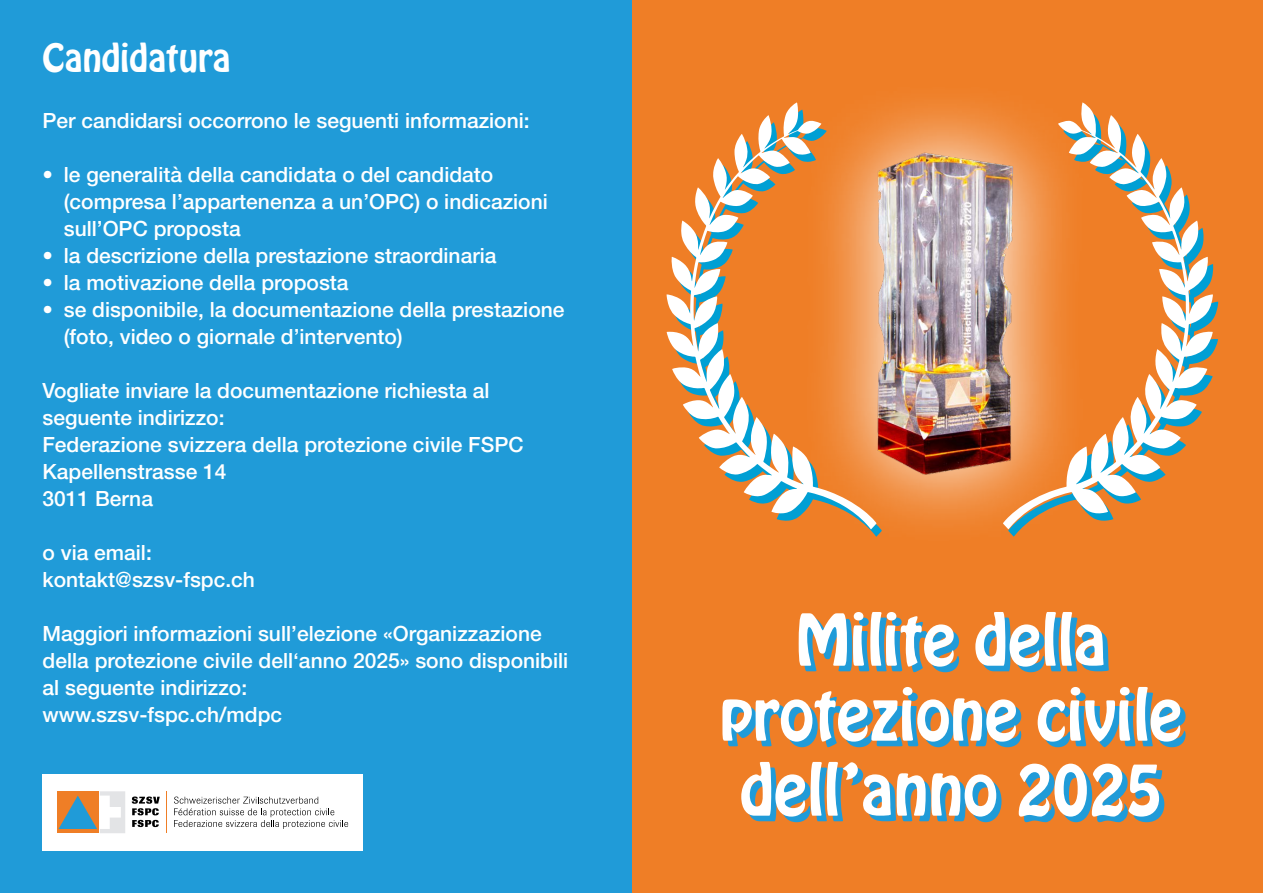
<style>
.page{position:relative;width:1263px;height:893px;background:#fff}
.page>*{position:absolute;margin:0;border:0;box-sizing:border-box;transform-origin:0 0}
.t1{font:63px/75px "Hobo Std";color:#fff;text-align:center}
.t2{font:34.5px "Hobo Std";color:#fff}
.t3{font:500 21px/27px "Helvetica Neue LT Pro";color:#fff}
</style>
<div class="page">
<div style="left:631px;top:0;width:632px;height:893px;background:#ef7e26"></div>
<div style="left:0;top:0;width:631px;height:893px;background:#209bd8"></div>
<div style="left:43px;top:774px;width:319px;height:76px;background:#fff"></div>
<div style="left:57px;top:791px;width:42px;height:42px;background:#ef7e26"></div>
<svg style="left:132px;top:796px;width:28px;height:31px"></svg>
<svg style="left:174px;top:797px;width:174px;height:32px"></svg>
<hr style="left:166px;top:791px;width:1px;height:42px;background:#ef7e26">
<svg style="left:59px;top:791px;width:66px;height:42px"></svg>
<svg style="left:1090px;top:108px;width:123px;height:413px"></svg>
<svg style="left:666px;top:102px;width:133px;height:419px"></svg>
<svg style="left:799px;top:102px;width:291px;height:435px"></svg>
<img style="left:811px;top:105px;width:267px;height:431px">
<h2 class="t2" style="left:43px;top:34px;width:190px">Candidatura</h2>
<p class="t3" style="left:43px;top:107px;width:489px">Per candidarsi occorrono le seguenti informazioni:</p>
<p class="t3" style="left:64px;top:161px;width:485px;text-indent:-21px">• le generalità della candidata o del candidato (compresa l’appartenenza a un’OPC) o indicazioni sull’OPC proposta</p>
<p class="t3" style="left:43px;top:242px;width:455px">• la descrizione della prestazione straordinaria</p>
<p class="t3" style="left:43px;top:269px;width:308px">• la motivazione della proposta</p>
<p class="t3" style="left:64px;top:296px;width:502px;text-indent:-21px">• se disponibile, la documentazione della prestazione (foto, video o giornale d’intervento)</p>
<p class="t3" style="left:43px;top:377px;width:482px">Vogliate inviare la documentazione richiesta al seguente indirizzo:<br>Federazione svizzera della protezione civile FSPC<br>Kapellenstrasse 14<br>3011 Berna</p>
<p class="t3" style="left:43px;top:539px;width:214px">o via email: kontakt@szsv-fspc.ch</p>
<p class="t3" style="left:43px;top:620px;width:527px">Maggiori informazioni sull’elezione «Organizzazione della protezione civile dell‘anno 2025» sono disponibili al seguente indirizzo:<br>www.szsv-fspc.ch/mdpc</p>
<h1 class="t1" style="left:720px;top:603px;width:464px">Milite della protezione civile dell’anno 2025</h1>
</div>
